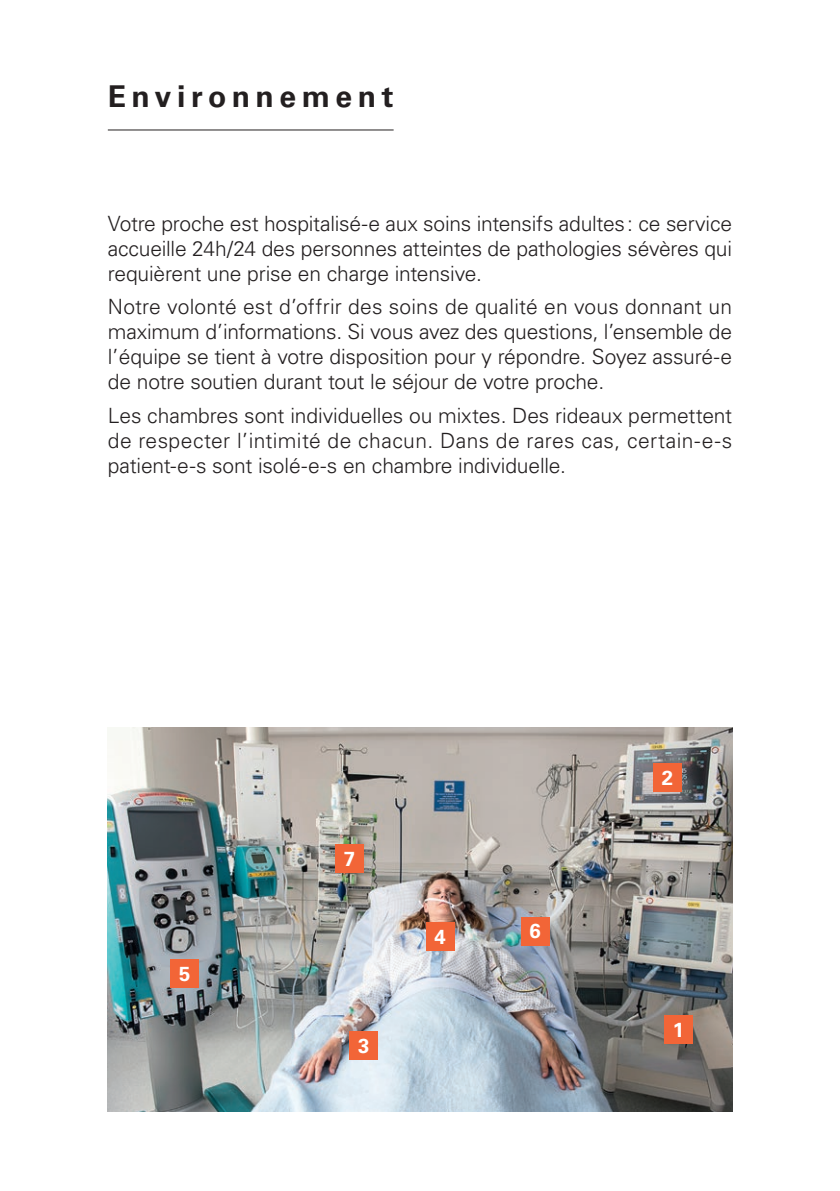
<style>
.page{position:relative;width:840px;height:1191px;background:#fff}
.page>*{position:absolute;margin:0;border:0;box-sizing:border-box;transform-origin:0 0}
.t1{font:700 30px "Univers LT Std";letter-spacing:.18em;color:#231f20}
.t2{font:300 21px/25px "Univers LT Std";letter-spacing:-.01em;color:#231f20;text-align:justify}
.t3{font:700 20.2px "Univers LT Std";color:#fff}
</style>
<div class="page">
<hr style="left:108px;top:129px;width:285px;height:1px;background:#231f20">
<img style="left:108px;top:727px;width:623px;height:384px">
<div style="left:663px;top:1015px;width:29px;height:28px;background:#f26537"></div>
<div style="left:652px;top:763px;width:29px;height:29px;background:#f26537"></div>
<div style="left:349px;top:1031px;width:29px;height:28px;background:#f26537"></div>
<div style="left:425px;top:922px;width:29px;height:28px;background:#f26537"></div>
<div style="left:170px;top:959px;width:29px;height:29px;background:#f26537"></div>
<div style="left:520px;top:916px;width:29px;height:29px;background:#f26537"></div>
<div style="left:335px;top:844px;width:28px;height:29px;background:#f26537"></div>
<h1 class="t1" style="left:108px;top:79px;width:287px">Environnement</h1>
<p class="t2" style="left:108px;top:211px;width:625px">Votre proche est hospitalisé-e aux soins intensifs adultes: ce service accueille 24h/24 des personnes atteintes de pathologies sévères qui requièrent une prise en charge intensive.</p>
<p class="t2" style="left:108px;top:294px;width:625px">Notre volonté est d’offrir des soins de qualité en vous donnant un maximum d’informations. Si vous avez des questions, l’ensemble de l’équipe se tient à votre disposition pour y répondre. Soyez assuré-e de notre soutien durant tout le séjour de votre proche.</p>
<p class="t2" style="left:108px;top:403px;width:625px">Les chambres sont individuelles ou mixtes. Des rideaux permettent de respecter l’intimité de chacun. Dans de rares cas, certain-e-s patient-e-s sont isolé-e-s en chambre individuelle.</p>
<p class="t3" style="left:179px;top:962px;width:13px">5</p>
<p class="t3" style="left:343px;top:847px;width:13px">7</p>
<p class="t3" style="left:358px;top:1033px;width:13px">3</p>
<p class="t3" style="left:434px;top:924px;width:13px">4</p>
<p class="t3" style="left:529px;top:919px;width:13px">6</p>
<p class="t3" style="left:661px;top:766px;width:13px">2</p>
<p class="t3" style="left:672px;top:1017px;width:13px">1</p>
</div>
